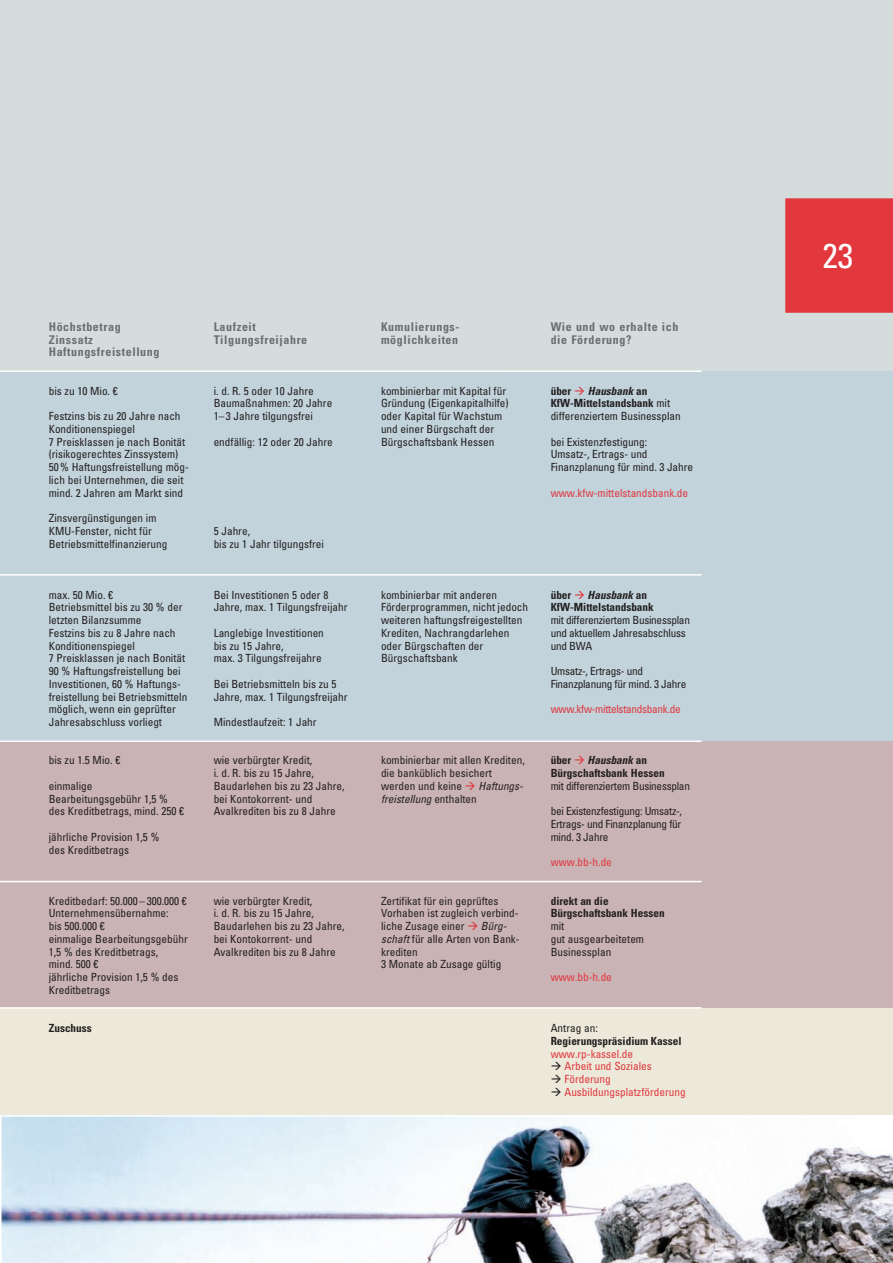
<style>
.page{position:relative;width:893px;height:1263px;background:#fff}
.page>*{position:absolute;margin:0;border:0;box-sizing:border-box;transform-origin:0 0}
.t1{font:condensed 34.5px "Univers LT";color:#fff}
.t2{font:700 condensed 12px/12.8px "Univers LT";letter-spacing:.05em;color:#6c6d70}
.t3{font:condensed 11.25px/12.8px "Univers LT";color:#231f20}
.t4{font:condensed 11.25px/12.8px "Univers LT";letter-spacing:-.025em;color:#231f20}
.t5{font:700 condensed 11.25px/12.8px "Univers LT";color:#231f20}
.t6{font:condensed 11.25px "Univers LT";color:#e1373d}
.t7{font:condensed 11.25px "Univers LT";letter-spacing:-.025em;color:#e1373d}
.s1{font-weight:700}
.s2{color:#e1373d}
.s3{font-weight:700;font-style:italic}
.s4{font-style:italic}
.s5{color:#231f20}
</style>
<div class="page">
<div style="left:0;top:997px;width:893px;height:266px;background:#ece9da"></div>
<div style="left:0;top:0;width:893px;height:402px;background:#d4dddc"></div>
<div style="left:0;top:371px;width:893px;height:370px;background:#c2d3dc"></div>
<div style="left:0;top:741px;width:893px;height:266px;background:#cab3b5"></div>
<hr style="left:0;top:370px;width:702px;height:2px;background:#fff">
<hr style="left:0;top:574px;width:702px;height:2px;background:#fff">
<hr style="left:0;top:740px;width:702px;height:2px;background:#fff">
<hr style="left:0;top:881px;width:702px;height:1px;background:#fff">
<hr style="left:0;top:1007px;width:702px;height:2px;background:#fff">
<div style="left:785px;top:198px;width:108px;height:115px;background:#e1373d"></div>
<svg style="left:0;top:1115px;width:893px;height:148px;background:#c8ced4"></svg>
<p class="t2" style="left:49px;top:320px;width:112px">Höchstbetrag<br>Zinssatz<br>Haftungsfreistellung</p>
<p class="t3" style="left:49px;top:384px;width:71px">bis zu 10 Mio. €</p>
<p class="t3" style="left:49px;top:410px;width:141px">Festzins bis zu 20 Jahre nach<br>Konditionenspiegel<br>7 Preisklassen je nach Bonität (risikogerechtes Zinssystem)<br>50% Haftungsfreistellung mög&shy;lich bei Unternehmen, die seit mind. 2 Jahren am Markt sind</p>
<p class="t3" style="left:49px;top:512px;width:120px">Zinsvergünstigungen im<br>KMU-Fenster, nicht für<br>Betriebsmittelfinanzierung</p>
<p class="t3" style="left:49px;top:588px;width:140px">max. 50 Mio. €<br>Betriebsmittel bis zu 30 % der letzten Bilanzsumme<br>Festzins bis zu 8 Jahre nach<br>Konditionenspiegel<br>7 Preisklassen je nach Bonität<br>90 % Haftungsfreistellung bei<br>Investitionen, 60 % Haftungs&shy;freistellung bei Betriebsmitteln möglich, wenn ein geprüfter<br>Jahresabschluss vorliegt</p>
<p class="t3" style="left:49px;top:754px;width:73px">bis zu 1.5 Mio. €</p>
<p class="t3" style="left:49px;top:779px;width:137px">einmalige<br>Bearbeitungsgebühr 1,5 % des Kreditbetrags, mind. 250 €</p>
<p class="t3" style="left:49px;top:830px;width:112px">jährliche Provision 1,5 % des Kreditbetrags</p>
<p class="t3" style="left:49px;top:894px;width:140px">Kreditbedarf: 50.000– 300.000 €<br>Unternehmensübernahme:<br>bis 500.000 €<br>einmalige Bearbeitungsgebühr<br>1,5 % des Kreditbetrags,<br>mind. 500 €<br>jährliche Provision 1,5 % des<br>Kreditbetrags</p>
<p class="t5" style="left:49px;top:1022px;width:45px">Zuschuss</p>
<p class="t2" style="left:214px;top:320px;width:95px">Laufzeit<br>Tilgungsfreijahre</p>
<p class="t3" style="left:214px;top:384px;width:120px">i. d. R. 5 oder 10 Jahre<br>Baumaßnahmen: 20 Jahre<br>1– 3 Jahre tilgungsfrei</p>
<p class="t3" style="left:214px;top:435px;width:121px">endfällig: 12 oder 20 Jahre</p>
<p class="t3" style="left:214px;top:524px;width:112px">5 Jahre,<br>bis zu 1 Jahr tilgungsfrei</p>
<p class="t3" style="left:214px;top:588px;width:135px">Bei Investitionen 5 oder 8<br>Jahre, max. 1 Tilgungsfreijahr</p>
<p class="t3" style="left:214px;top:626px;width:112px">Langlebige Investitionen bis zu 15 Jahre,<br>max. 3 Tilgungsfreijahre</p>
<p class="t3" style="left:214px;top:677px;width:135px">Bei Betriebsmitteln bis zu 5<br>Jahre, max. 1 Tilgungsfreijahr</p>
<p class="t3" style="left:214px;top:716px;width:104px">Mindestlaufzeit: 1 Jahr</p>
<p class="t3" style="left:214px;top:754px;width:132px">wie verbürgter Kredit,<br>i. d. R. bis zu 15 Jahre,<br>Baudarlehen bis zu 23 Jahre, bei Kontokorrent- und<br>Avalkrediten bis zu 8 Jahre</p>
<p class="t3" style="left:214px;top:894px;width:132px">wie verbürgter Kredit,<br>i. d. R. bis zu 15 Jahre,<br>Baudarlehen bis zu 23 Jahre, bei Kontokorrent- und<br>Avalkrediten bis zu 8 Jahre</p>
<p class="t2" style="left:381px;top:320px;width:79px">Kumulierungs&shy;möglichkeiten</p>
<p class="t3" style="left:381px;top:384px;width:129px">kombinierbar mit Kapital für<br>Gründung (Eigenkapitalhilfe) oder Kapital für Wachstum und einer Bürgschaft der<br>Bürgschaftsbank Hessen</p>
<p class="t2" style="left:551px;top:320px;width:129px">Wie und wo erhalte ich die Förderung?</p>
<p class="t3" style="left:551px;top:384px;width:131px"><span class="s1">über</span> <span class="s2">→</span> <span class="s3">Hausbank</span> <span class="s1">an<br>KfW-Mittelstandsbank</span> mit differenziertem Businessplan</p>
<p class="t3" style="left:551px;top:435px;width:144px">bei Existenzfestigung:<br>Umsatz-, Ertrags- und<br>Finanzplanung für mind. 3 Jahre</p>
<p class="t6" style="left:551px;top:485px;width:139px">www.kfw-mittelstandsbank.de</p>
<p class="t3" style="left:381px;top:588px;width:149px">kombinierbar mit anderen<br>Förderprogrammen, nicht jedoch weiteren haftungsfreigestellten<br>Krediten, Nachrangdarlehen oder Bürgschaften der<br>Bürgschaftsbank</p>
<p class="t3" style="left:381px;top:754px;width:145px">kombinierbar mit allen Krediten, die banküblich besichert werden und keine <span class="s2">→</span> <span class="s4">Haftungs&shy;freistellung</span> enthalten</p>
<p class="t3" style="left:381px;top:894px;width:140px">Zertifikat für ein geprüftes<br>Vorhaben ist zugleich verbind&shy;liche Zusage einer <span class="s2">→</span> <span class="s4">Bürg&shy;schaft</span> für alle Arten von Bank&shy;krediten<br>3 Monate ab Zusage gültig</p>
<p class="t5" style="left:551px;top:588px;width:105px">über <span class="s2">→</span> <span class="s4">Hausbank</span> an<br>KfW-Mittelstandsbank</p>
<p class="t4" style="left:551px;top:614px;width:141px">mit differenziertem Businessplan und aktuellem Jahresabschluss und BWA</p>
<p class="t4" style="left:551px;top:665px;width:137px">Umsatz-, Ertrags- und<br>Finanzplanung für mind. 3 Jahre</p>
<p class="t7" style="left:551px;top:702px;width:132px">www.kfw-mittelstandsbank.de</p>
<p class="t5" style="left:551px;top:754px;width:115px">über <span class="s2">→</span> <span class="s4">Hausbank</span> an<br>Bürgschaftsbank Hessen</p>
<p class="t4" style="left:551px;top:779px;width:141px">mit differenziertem Businessplan</p>
<p class="t3" style="left:551px;top:805px;width:133px;text-align:justify">bei Existenzfestigung: Umsatz-, Ertrags- und Finanzplanung für mind. 3 Jahre</p>
<p class="t6" style="left:551px;top:855px;width:63px">www.bb-h.de</p>
<p class="t5" style="left:551px;top:894px;width:115px">direkt an die<br>Bürgschaftsbank Hessen</p>
<p class="t3" style="left:551px;top:919px;width:95px">mit<br>gut ausgearbeitetem<br>Businessplan</p>
<p class="t6" style="left:551px;top:970px;width:63px">www.bb-h.de</p>
<p class="t3" style="left:551px;top:1021px;width:49px">Antrag an:</p>
<p class="t5" style="left:551px;top:1034px;width:132px">Regierungspräsidium Kassel</p>
<p class="t6" style="left:551px;top:1046px;width:84px">www.rp-kassel.de</p>
<p class="t6" style="left:551px;top:1059px;width:103px"><span class="s5">→</span> Arbeit und Soziales</p>
<p class="t6" style="left:551px;top:1072px;width:61px"><span class="s5">→</span> Förderung</p>
<p class="t6" style="left:551px;top:1085px;width:136px"><span class="s5">→</span> Ausbildungsplatzförderung</p>
<h1 class="t1" style="left:823px;top:233px;width:32px">23</h1>
</div>
